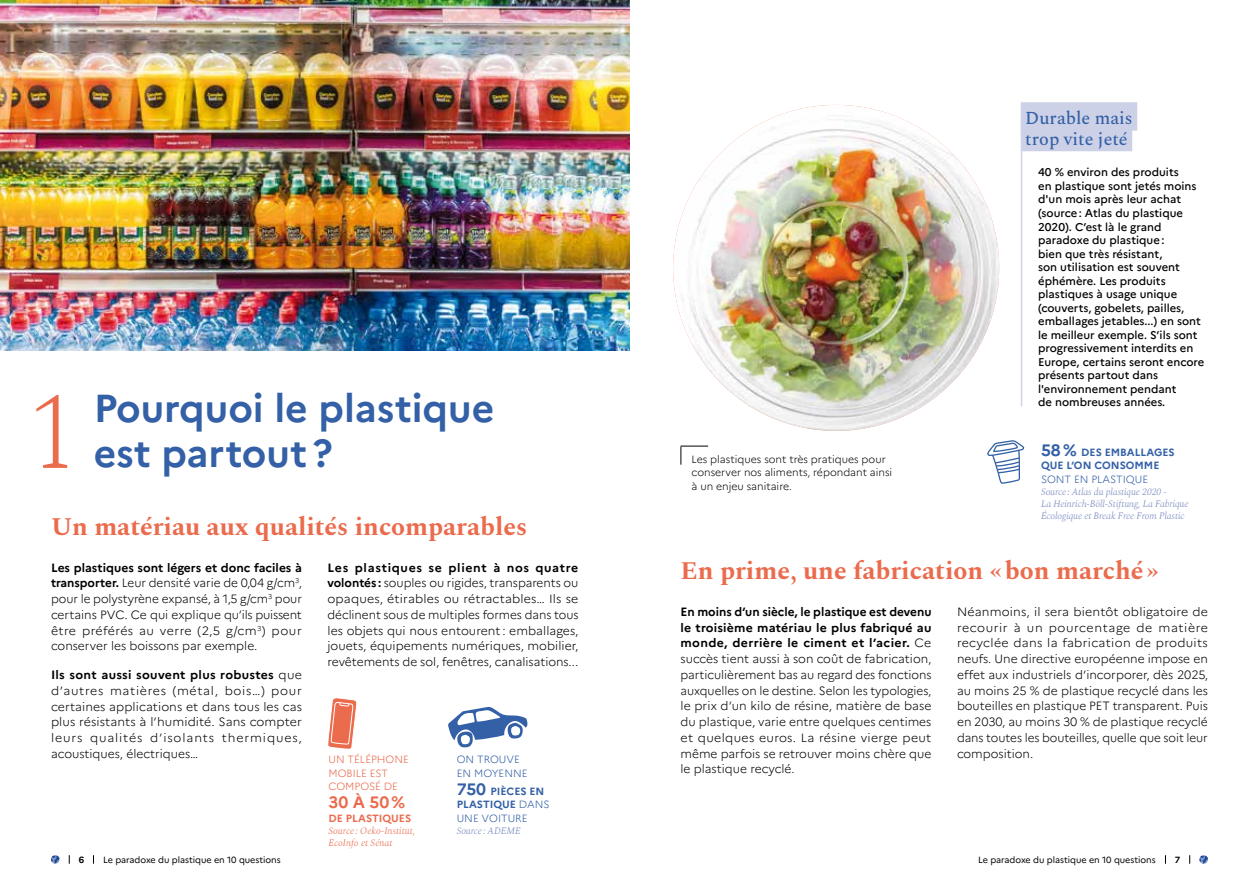
<style>
.page{position:relative;width:1259px;height:893px;background:#fff}
.page>*{position:absolute;margin:0;border:0;box-sizing:border-box;transform-origin:0 0}
.t1{font:200 110.55px "Spectral";color:#eb6b4d}
.t2{font:700 39px "Marianne";color:#3360a6}
.t3{font:700 25.5px "Spectral";color:#eb6b4d}
.t4{font:500 18px/20.5px "Spectral";color:#3360a6}
.t5{font:700 16.5px "Marianne";color:#eb6b4d}
.t6{font:300 12px/15.8px "Marianne";color:#000;text-align:justify}
.t7{font:500 11.25px/13.5px "Marianne";color:#000}
.t8{font:300 10.5px/13.5px "Marianne";color:#000}
.t9{font:700 10.5px/13.5px "Marianne";color:#3360a6}
.t10{font:300 10.5px/13.5px "Marianne";color:#3360a6}
.t11{font:300 10.5px/13.5px "Marianne";color:#eb6b4d}
.t12{font:700 10.5px "Marianne";color:#eb6b4d}
.t13{font:italic 300 9.75px/12px "Spectral";letter-spacing:-.01em;color:#788ac0}
.t14{font:italic 300 9.75px/12px "Spectral";color:#eb6b4d}
.t15{font:9px "Marianne";letter-spacing:-.005em;color:#000}
.t16{font:700 9px "Marianne";color:#000}
.s1{font-weight:700}
.s2{font-size:16.5px}
.s3{font-weight:300}
</style>
<div class="page">
<img style="left:0;top:0;width:629px;height:350px">
<div style="left:1020px;top:102px;width:117px;height:29px;background:#cdd1e7"></div>
<div style="left:1020px;top:123px;width:112px;height:28px;background:#cdd1e7"></div>
<hr style="left:1020px;top:106px;width:2px;height:300px;background:#d1d4e9">
<svg style="left:327px;top:697px;width:30px;height:53px"></svg>
<svg style="left:448px;top:707px;width:79px;height:40px"></svg>
<img style="left:673px;top:105px;width:326px;height:326px;border-radius:163px">
<svg style="left:680px;top:446px;width:28px;height:19px"></svg>
<svg style="left:987px;top:440px;width:38px;height:44px"></svg>
<svg style="left:51px;top:855px;width:9px;height:9px"></svg>
<svg style="left:1199px;top:855px;width:9px;height:9px"></svg>
<h1 class="t1" style="left:26px;top:351px;width:57px">1</h1>
<h2 class="t2" style="left:94px;top:378px;width:402px">Pourquoi le plastique</h2>
<h2 class="t2" style="left:94px;top:423px;width:240px">est partout ?</h2>
<h3 class="t3" style="left:51px;top:508px;width:478px">Un matériau aux qualités incomparables</h3>
<p class="t6" style="left:51px;top:559px;width:252px"><span class="s1">Les plastiques sont légers et donc faciles à transporter.</span> Leur densité varie de 0,04 g/cm<sup>3</sup>, pour le polystyrène expansé, à 1,5 g/cm<sup>3</sup> pour certains PVC. Ce qui explique qu’ils puissent être préférés au verre (2,5 g/cm<sup>3</sup>) pour conserver les boissons par exemple.</p>
<p class="t6" style="left:51px;top:666px;width:252px"><span class="s1">Ils sont aussi souvent plus robustes</span> que d’autres matières (métal, bois…) pour certaines applications et dans tous les cas plus résistants à l’humidité. Sans compter leurs qualités d’isolants thermiques, acoustiques, électriques…</p>
<p class="t6" style="left:327px;top:559px;width:253px"><span class="s1">Les plastiques se plient à nos quatre volontés :</span> souples ou rigides, transparents ou opaques, étirables ou rétractables… Ils se déclinent sous de multiples formes dans tous les objets qui nous entourent : emballages, jouets, équipements numériques, mobilier, revêtements de sol, fenêtres, canalisations...</p>
<p class="t11" style="left:328px;top:752px;width:82px">UN TÉLÉPHONE<br>MOBILE EST<br>COMPOSÉ DE</p>
<h3 class="t5" style="left:328px;top:789px;width:78px">30 À 50 %</h3>
<p class="t12" style="left:328px;top:810px;width:84px">DE PLASTIQUES</p>
<p class="t14" style="left:328px;top:824px;width:88px">Source : Oeko-Institut,<br>EcoInfo et Sénat</p>
<p class="t10" style="left:457px;top:752px;width:72px">ON TROUVE<br>EN MOYENNE</p>
<p class="t9" style="left:457px;top:783px;width:94px"><span class="s2">750</span> PIÈCES EN<br>PLASTIQUE <span class="s3">DANS<br>UNE VOITURE</span></p>
<p class="t13" style="left:457px;top:824px;width:65px">Source : ADEME</p>
<h3 class="t4" style="left:1025px;top:108px;width:109px">Durable mais trop vite jeté</h3>
<p class="t8" style="left:691px;top:452px;width:202px">Les plastiques sont très pratiques pour conserver nos aliments, répondant ainsi à un enjeu sanitaire.</p>
<p class="t7" style="left:1038px;top:165px;width:168px">40 % environ des produits<br>en plastique sont jetés moins d'un mois après leur achat (source : Atlas du plastique<br>2020). C’est là le grand paradoxe du plastique :<br>bien que très résistant,<br>son utilisation est souvent éphémère. Les produits plastiques à usage unique (couverts, gobelets, pailles, emballages jetables...) en sont le meilleur exemple. S’ils sont progressivement interdits en<br>Europe, certains seront encore présents partout dans l'environnement pendant<br>de nombreuses années.</p>
<p class="t9" style="left:1041px;top:445px;width:135px"><span class="s2">58 %</span> DES EMBALLAGES<br>QUE L’ON CONSOMME</p>
<p class="t10" style="left:1041px;top:472px;width:109px">SONT EN PLASTIQUE</p>
<p class="t13" style="left:1041px;top:486px;width:149px">Source : Atlas du plastique 2020 -<br>La Heinrich-Böll-Stiftung, La Fabrique<br>Écologique et Break Free From Plastic</p>
<h3 class="t3" style="left:680px;top:552px;width:479px">En prime, une fabrication « bon marché »</h3>
<p class="t6" style="left:680px;top:603px;width:253px"><span class="s1">En moins d’un siècle, le plastique est devenu le troisième matériau le plus fabriqué au monde, derrière le ciment et l’acier.</span> Ce succès tient aussi à son coût de fabrication, particulièrement bas au regard des fonctions auxquelles on le destine. Selon les typologies, le prix d’un kilo de résine, matière de base du plastique, varie entre quelques centimes et quelques euros. La résine vierge peut même parfois se retrouver moins chère que le plastique recyclé.</p>
<p class="t6" style="left:957px;top:603px;width:252px">Néanmoins, il sera bientôt obligatoire de recourir à un pourcentage de matière recyclée dans la fabrication de produits neufs. Une directive européenne impose en effet aux industriels d’incorporer, dès 2025, au moins 25 % de plastique recyclé dans les bouteilles en plastique PET transparent. Puis en 2030, au moins 30 % de plastique recyclé dans toutes les bouteilles, quelle que soit leur composition.</p>
<p class="t16" style="left:79px;top:852px;width:7px">6</p>
<p class="t15" style="left:103px;top:852px;width:179px">Le paradoxe du plastique en 10 questions</p>
<p class="t15" style="left:978px;top:852px;width:179px">Le paradoxe du plastique en 10 questions</p>
<p class="t16" style="left:1175px;top:852px;width:7px">7</p>
</div>
